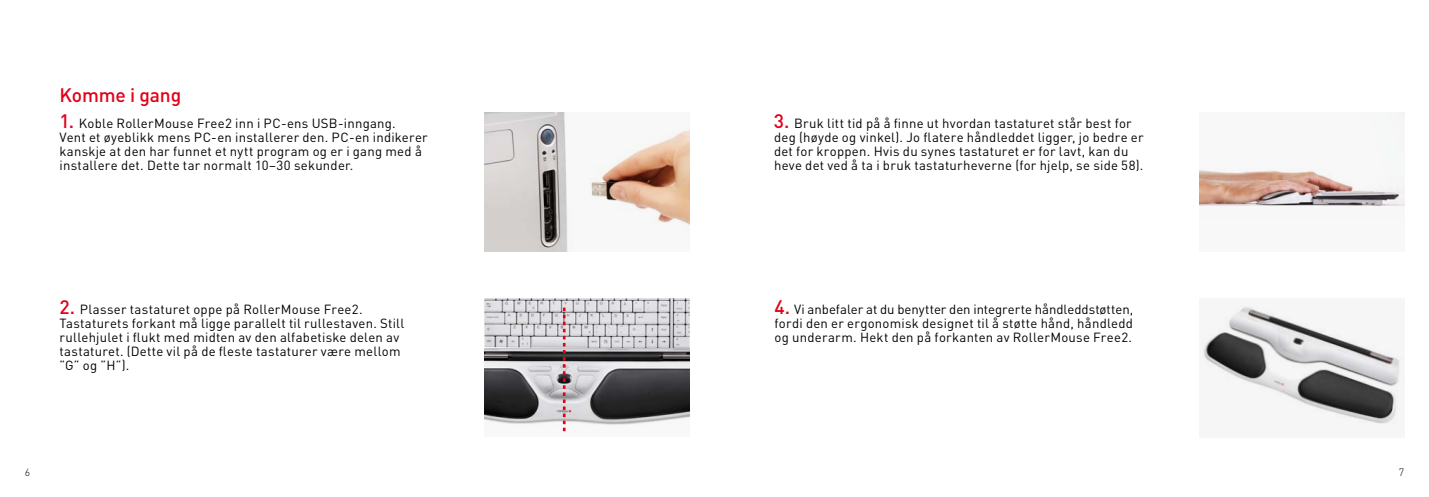
<style>
.page{position:relative;width:1429px;height:497px;background:#fff}
.page>*{position:absolute;margin:0;border:0;box-sizing:border-box;transform-origin:0 0}
.t1{font:500 19.25px "DIN";letter-spacing:-.01em;color:#e2001a}
.t2{font:13.12px/14px "DIN";letter-spacing:.02em;color:#000}
.t3{font:300 10.5px "DIN";color:#000}
.s1{font-weight:500;font-size:19.25px;color:#e2001a}
</style>
<div class="page">
<img style="left:484px;top:112px;width:206px;height:139px">
<div style="left:484px;top:348px;width:206px;height:89px;background:#f8f8f8"></div>
<img style="left:1201px;top:305px;width:203px;height:119px">
<div style="left:1199px;top:112px;width:205px;height:139px;background:#f8f8f8"></div>
<img style="left:1199px;top:170px;width:205px;height:36px">
<svg style="left:484px;top:298px;width:206px;height:132px;background:#9c9b9e"></svg>
<h1 class="t1" style="left:60px;top:83px;width:123px">Komme i gang</h1>
<p class="t2" style="left:59px;top:116px;width:370px"><span class="s1">1.</span> Koble RollerMouse Free2 inn i PC-ens USB-inngang.<br>Vent et øyeblikk mens PC-en installerer den. PC-en indikerer kanskje at den har funnet et nytt program og er i gang med å installere det. Dette tar normalt 10–30 sekunder.</p>
<p class="t2" style="left:59px;top:302px;width:346px"><span class="s1">2.</span> Plasser tastaturet oppe på RollerMouse Free2.<br>Tastaturets forkant må ligge parallelt til rullestaven. Still rullehjulet i flukt med midten av den alfabetiske delen av tastaturet. (Dette vil på de fleste tastaturer være mellom ”G” og ”H”).</p>
<p class="t2" style="left:774px;top:116px;width:371px"><span class="s1">3.</span> Bruk litt tid på å finne ut hvordan tastaturet står best for deg (høyde og vinkel). Jo flatere håndleddet ligger, jo bedre er det for kroppen. Hvis du synes tastaturet er for lavt, kan du heve det ved å ta i bruk tastaturheverne (for hjelp, se side 58).</p>
<p class="t2" style="left:774px;top:302px;width:360px;text-align:justify"><span class="s1">4.</span> Vi anbefaler at du benytter den integrerte håndleddstøtten, fordi den er ergonomisk designet til å støtte hånd, håndledd og underarm. Hekt den på forkanten av RollerMouse Free2.</p>
<p class="t3" style="left:25px;top:465px;width:7px">6</p>
<p class="t3" style="left:1398px;top:465px;width:7px">7</p>
</div>
